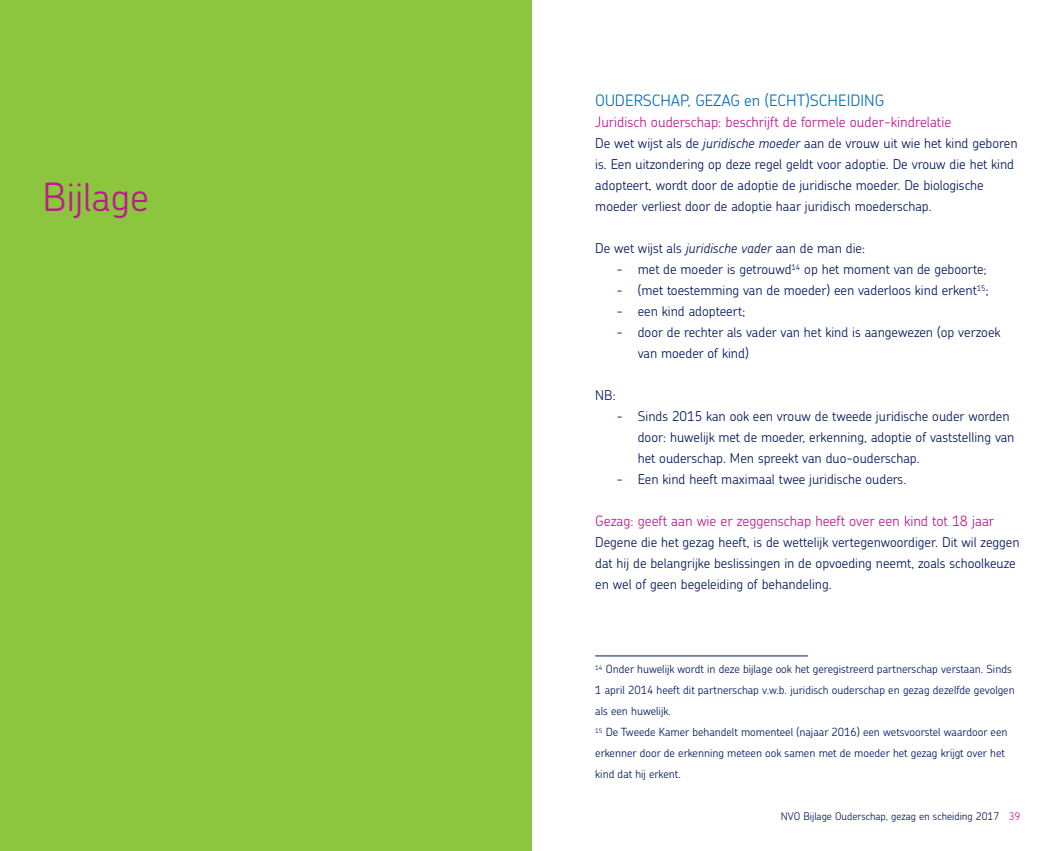
<style>
.page{position:relative;width:1063px;height:851px;background:#fff}
.page>*{position:absolute;margin:0;border:0;box-sizing:border-box;transform-origin:0 0}
.t1{font:300 39px "Chevin";color:#bc1b8d}
.t2{font:300 15.75px "Chevin";color:#006db7}
.t3{font:300 14.25px "Chevin";color:#bc1b8d}
.t4{font:300 13.5px/21px "Chevin";color:#04175c}
.t5{font:300 11.25px/21px "Chevin";color:#04175c}
.t6{font:300 10.5px "Chevin";color:#04175c}
.s1{font-style:italic}
.s2{color:#bc1b8d}
</style>
<div class="page">
<div style="left:0;top:0;width:531px;height:850px;background:#8bc63e"></div>
<hr style="left:595px;top:655px;width:213px;height:1px;background:#04175c">
<h1 class="t1" style="left:43px;top:172px;width:108px">Bijlage</h1>
<p class="t2" style="left:595px;top:90px;width:291px">OUDERSCHAP, GEZAG en (ECHT)SCHEIDING</p>
<p class="t3" style="left:595px;top:112px;width:357px">Juridisch ouderschap: beschrijft de formele ouder-kindrelatie</p>
<p class="t4" style="left:595px;top:132px;width:424px">De wet wijst als de <span class="s1">juridische moeder</span> aan de vrouw uit wie het kind geboren is. Een uitzondering op deze regel geldt voor adoptie. De vrouw die het kind adopteert, wordt door de adoptie de juridische moeder. De biologische moeder verliest door de adoptie haar juridisch moederschap.</p>
<p class="t4" style="left:595px;top:237px;width:271px">De wet wijst als <span class="s1">juridische vader</span> aan de man die:</p>
<p class="t4" style="left:617px;top:258px;width:372px">- met de moeder is getrouwd<sup>14</sup> op het moment van de geboorte;</p>
<p class="t4" style="left:617px;top:279px;width:374px">- (met toestemming van de moeder) een vaderloos kind erkent<sup>15</sup>;</p>
<p class="t4" style="left:617px;top:300px;width:130px">- een kind adopteert;</p>
<p class="t4" style="left:638px;top:321px;width:364px;text-indent:-21px">- door de rechter als vader van het kind is aangewezen (op verzoek van moeder of kind)</p>
<p class="t4" style="left:595px;top:384px;width:22px">NB:</p>
<p class="t4" style="left:638px;top:405px;width:378px;text-indent:-21px">- Sinds 2015 kan ook een vrouw de tweede juridische ouder worden door: huwelijk met de moeder, erkenning, adoptie of vaststelling van het ouderschap. Men spreekt van duo-ouderschap.</p>
<p class="t4" style="left:617px;top:468px;width:291px">- Een kind heeft maximaal twee juridische ouders.</p>
<p class="t3" style="left:595px;top:511px;width:401px">Gezag: geeft aan wie er zeggenschap heeft over een kind tot 18 jaar</p>
<p class="t4" style="left:595px;top:531px;width:426px">Degene die het gezag heeft, is de wettelijk vertegenwoordiger. Dit wil zeggen dat hij de belangrijke beslissingen in de opvoeding neemt, zoals schoolkeuze en wel of geen begeleiding of behandeling.</p>
<p class="t5" style="left:595px;top:658px;width:421px"><sup>14</sup> Onder huwelijk wordt in deze bijlage ook het geregistreerd partnerschap verstaan. Sinds 1 april 2014 heeft dit partnerschap v.w.b. juridisch ouderschap en gezag dezelfde gevolgen als een huwelijk.<br><sup>15</sup> De Tweede Kamer behandelt momenteel (najaar 2016) een wetsvoorstel waardoor een erkenner door de erkenning meteen ook samen met de moeder het gezag krijgt over het kind dat hij erkent.</p>
<p class="t6" style="left:781px;top:809px;width:241px">NVO Bijlage Ouderschap, gezag en scheiding 2017 <span class="s2">39</span></p>
</div>
